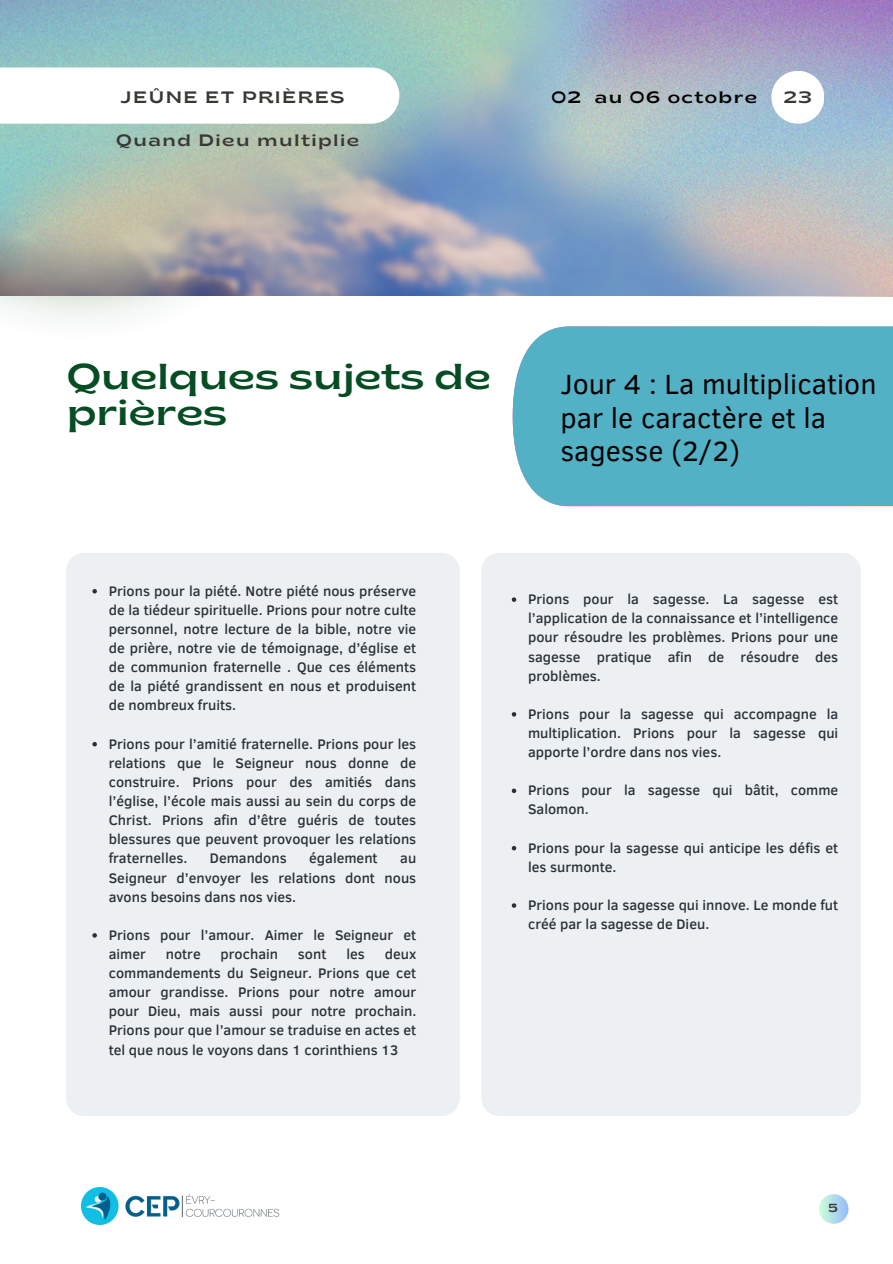
<style>
.page{position:relative;width:893px;height:1264px;background:#fff}
.page>*{position:absolute;margin:0;border:0;box-sizing:border-box;transform-origin:0 0}
.t1{font:semi-expanded 36px/36px "Brice";color:#074d23}
.t2{font:28.5px/33.8px "Clear Sans";color:#000}
.t3{font:semi-expanded 16.5px "Brice";letter-spacing:.09em;color:#383733}
.t4{font:semi-expanded 16.5px "Brice";letter-spacing:.09em;color:#000}
.t5{font:500 14.25px/19px "Clear Sans";color:#293039;text-align:justify}
.t6{font:semi-expanded 11.7px "Brice";color:#383733}
</style>
<div class="page">
<div style="left:481px;top:553px;width:379px;height:563px;background:#edf0f2;border-radius:18px"></div>
<img style="left:81px;top:1187px;width:198px;height:37px">
<svg style="left:511px;top:597px;width:5px;height:5px"></svg>
<svg style="left:511px;top:712px;width:5px;height:4px"></svg>
<svg style="left:511px;top:788px;width:5px;height:5px"></svg>
<svg style="left:511px;top:846px;width:5px;height:4px"></svg>
<svg style="left:511px;top:903px;width:5px;height:4px"></svg>
<img style="left:0;top:0;width:892px;height:296px">
<div style="left:771px;top:71px;width:53px;height:53px;background:#fff;border-radius:50%"></div>
<svg style="left:0;top:67px;width:399px;height:57px"></svg>
<div style="left:512px;top:326px;width:380px;height:180px;background:#53b1c6"></div>
<div style="left:66px;top:553px;width:394px;height:563px;background:#edf0f2;border-radius:18px"></div>
<svg style="left:92px;top:589px;width:5px;height:4px"></svg>
<svg style="left:92px;top:742px;width:5px;height:4px"></svg>
<svg style="left:92px;top:933px;width:5px;height:4px"></svg>
<svg style="left:818px;top:1194px;width:30px;height:29px"></svg>
<p class="t3" style="left:121px;top:90px;width:225px">JEÛNE ET PRIÈRES</p>
<p class="t4" style="left:551px;top:90px;width:207px">02 au 06 octobre</p>
<p class="t3" style="left:783px;top:90px;width:30px">23</p>
<p class="t3" style="left:116px;top:133px;width:244px">Quand Dieu multiplie</p>
<p class="t1" style="left:67px;top:362px;width:425px">Quelques sujets de prières</p>
<p class="t2" style="left:560px;top:365px;width:318px">Jour 4 : La multiplication par le caractère et la sagesse (2/2)</p>
<p class="t2" style="left:591px;top:416px;width:263px">malédiction, stérilité</p>
<p class="t5" style="left:109px;top:580px;width:309px">Prions pour la piété. Notre piété nous préserve de la tiédeur spirituelle. Prions pour notre culte personnel, notre lecture de la bible, notre vie de prière, notre vie de témoignage, d’église et de communion fraternelle . Que ces éléments de la piété grandissent en nous et produisent de nombreux fruits.</p>
<p class="t5" style="left:109px;top:733px;width:309px">Prions pour l’amitié fraternelle. Prions pour les relations que le Seigneur nous donne de construire. Prions pour des amitiés dans l’église, l’école mais aussi au sein du corps de Christ. Prions afin d’être guéris de toutes blessures que peuvent provoquer les relations fraternelles.</p>
<p class="t5" style="left:210px;top:848px;width:78px">Demandons</p>
<p class="t5" style="left:309px;top:848px;width:70px">également</p>
<p class="t5" style="left:109px;top:848px;width:309px;text-indent:291px">au Seigneur d’envoyer les relations dont nous avons besoins dans nos vies.</p>
<p class="t5" style="left:109px;top:924px;width:309px">Prions pour l’amour. Aimer le Seigneur et aimer</p>
<p class="t5" style="left:109px;top:943px;width:309px;text-indent:276px">deux commandements du Seigneur. Prions que cet amour grandisse. Prions pour notre amour pour Dieu, mais aussi pour notre prochain.<br>Prions pour que l’amour se traduise en actes et tel que nous le voyons dans 1 corinthiens 13</p>
<p class="t5" style="left:166px;top:943px;width:36px">notre</p>
<p class="t5" style="left:220px;top:943px;width:59px">prochain</p>
<p class="t5" style="left:298px;top:943px;width:30px">sont</p>
<p class="t5" style="left:346px;top:943px;width:20px">les</p>
<p class="t5" style="left:528px;top:589px;width:312px">Prions pour la sagesse. La sagesse est l’application de la connaissance et l’intelligence pour résoudre les problèmes. Prions pour une sagesse pratique afin de résoudre des problèmes.</p>
<p class="t5" style="left:528px;top:703px;width:311px">Prions pour la sagesse qui accompagne la multiplication. Prions pour la sagesse qui apporte l’ordre dans nos vies.</p>
<p class="t5" style="left:528px;top:780px;width:311px">Prions pour la sagesse qui bâtit, comme<br>Salomon.</p>
<p class="t5" style="left:528px;top:837px;width:311px">Prions pour la sagesse qui anticipe les défis et les surmonte.</p>
<p class="t5" style="left:528px;top:894px;width:311px">Prions pour la sagesse qui innove. Le monde fut créé par la sagesse de Dieu.</p>
<p class="t6" style="left:828px;top:1202px;width:11px">5</p>
</div>
